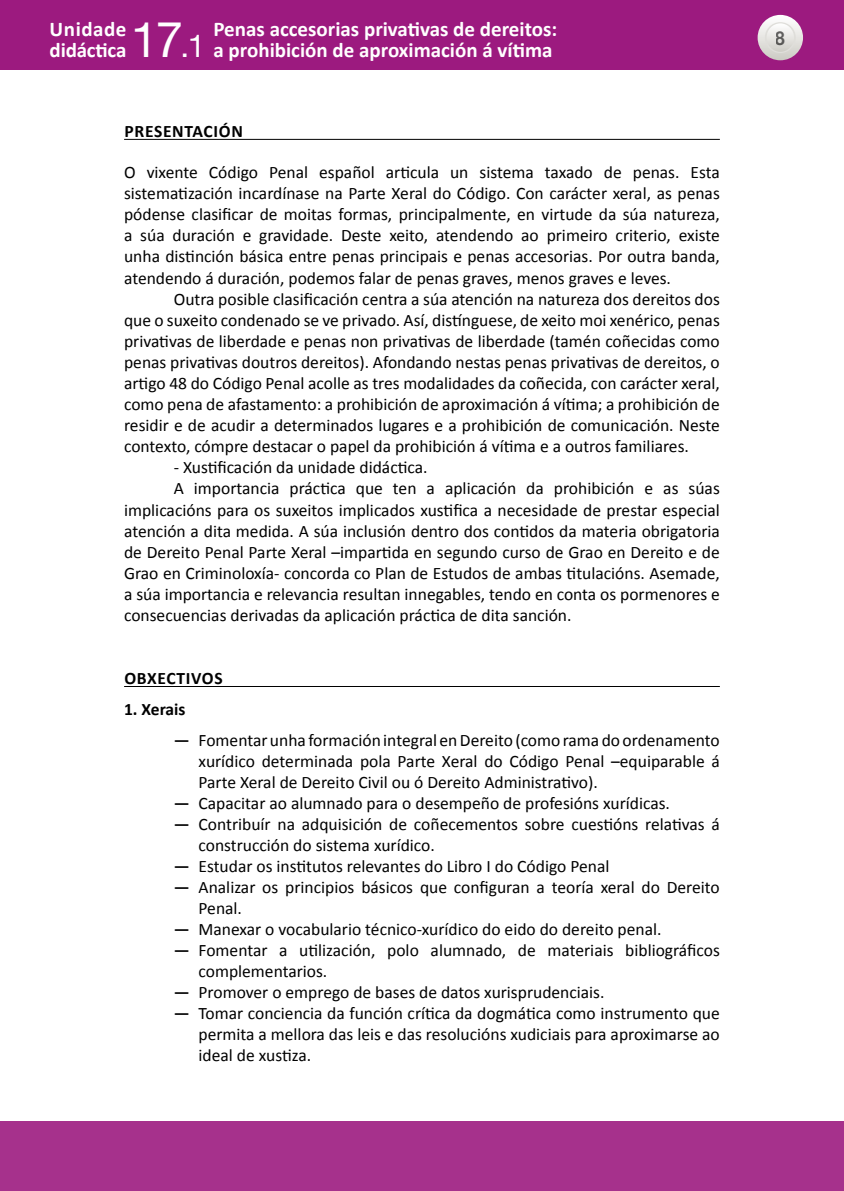
<style>
.page{position:relative;width:844px;height:1191px;background:#fff}
.page>*{position:absolute;margin:0;border:0;box-sizing:border-box;transform-origin:0 0}
.t1{font:49px "Helvetica Neue";color:#fff}
.t2{font:700 21px/21px "Calibri";color:#fff}
.t3{font:700 19.25px "Helvetica Neue";color:#000;scale:.9 1}
.TXTO_CON_SANGRE{font:17.5px/21px "Calibri";color:#000;text-align:justify}
.TEXTO{font:17.5px/21px "Calibri";color:#000}
.TXTO_sin_SANGRE{font:17.5px/21px "Calibri";color:#000;text-align:justify}
._0º_Epigrafe{font:700 17.5px "Calibri";letter-spacing:.04em;color:#000}
._1º_Epigrafe{font:700 17.5px "Calibri";color:#000}
.s1{font-size:31.5px}
.s2{font-weight:700}
</style>
<div class="page">
<div style="left:0;top:0;width:843px;height:69px;background:#9c1a7f"></div>
<svg style="left:757px;top:15px;width:45px;height:45px"></svg>
<svg style="left:765px;top:23px;width:29px;height:29px"></svg>
<div style="left:764px;top:22px;width:31px;height:31px;border:1px solid #dfdeda;border-radius:50%"></div>
<div style="left:0;top:1121px;width:843px;height:70px;background:#a6318c"></div>
<hr style="left:124px;top:139px;width:595px;height:1px;background:#000">
<hr style="left:124px;top:686px;width:595px;height:1px;background:#000">
<p class="t2" style="left:50px;top:19px;width:78px">Unidade didáctica</p>
<h1 class="t1" style="left:131px;top:5px;width:76px">17<span class="s1">.1</span></h1>
<p class="t2" style="left:213px;top:19px;width:345px">Penas accesorias privativas de dereitos: a prohibición de aproximación á vítima</p>
<p class="t3" style="left:775px;top:26px;width:12px">8</p>
<p class="_0º_Epigrafe" style="left:124px;top:120px;width:120px">PRESENTACIÓN</p>
<p class="TXTO_sin_SANGRE" style="left:124px;top:162px;width:597px">O vixente Código Penal español articula un sistema taxado de penas. Esta sistematización incardínase na Parte Xeral do Código. Con carácter xeral, as penas pódense clasificar de moitas formas, principalmente, en virtude da súa natureza, a súa duración e gravidade. Deste xeito, atendendo ao primeiro criterio, existe unha distinción básica entre penas principais e penas accesorias. Por outra banda, atendendo á duración, podemos falar de penas graves, menos graves e leves.</p>
<p class="TXTO_CON_SANGRE" style="left:124px;top:288px;width:597px;text-indent:50px">Outra posible clasificación centra a súa atención na natureza dos dereitos dos que o suxeito condenado se ve privado. Así, distínguese, de xeito moi xenérico, penas privativas de liberdade e penas non privativas de liberdade (tamén coñecidas como penas privativas doutros dereitos). Afondando nestas penas privativas de dereitos, o artigo 48 do Código Penal acolle as tres modalidades da coñecida, con carácter xeral, como pena de afastamento: a prohibición de aproximación á vítima; a prohibición de residir e de acudir a determinados lugares e a prohibición de comunicación. Neste contexto, cómpre destacar o papel da prohibición á vítima e a outros familiares.</p>
<p class="TXTO_CON_SANGRE" style="left:174px;top:457px;width:255px">- Xustificación da unidade didáctica.</p>
<p class="TXTO_CON_SANGRE" style="left:124px;top:478px;width:597px;text-indent:50px">A importancia práctica que ten a aplicación da prohibición e as súas implicacións para os suxeitos implicados xustifica a necesidade de prestar especial atención a dita medida. A súa inclusión dentro dos contidos da materia obrigatoria de Dereito Penal Parte Xeral –impartida en segundo curso de Grao en Dereito e de Grao en Criminoloxía- concorda co Plan de Estudos de ambas titulacións. Asemade, a súa importancia e relevancia resultan innegables, tendo en conta os pormenores e consecuencias derivadas da aplicación práctica de dita sanción.</p>
<p class="_0º_Epigrafe" style="left:124px;top:667px;width:100px">OBXECTIVOS</p>
<p class="_1º_Epigrafe" style="left:124px;top:698px;width:63px">1. Xerais</p>
<p class="TEXTO" style="left:198px;top:730px;width:522px;text-align:justify;text-indent:-25px"><span class="s2">—</span> Fomentar unha formación integral en Dereito (como rama do ordenamento xurídico determinada pola Parte Xeral do Código Penal –equiparable á Parte Xeral de Dereito Civil ou ó Dereito Administrativo).</p>
<p class="TEXTO" style="left:174px;top:793px;width:497px"><span class="s2">—</span> Capacitar ao alumnado para o desempeño de profesións xurídicas.</p>
<p class="TEXTO" style="left:198px;top:814px;width:522px;text-indent:-25px"><span class="s2">—</span> Contribuír na adquisición de coñecementos sobre cuestións relativas á construcción do sistema xurídico.</p>
<p class="TEXTO" style="left:174px;top:856px;width:437px"><span class="s2">—</span> Estudar os institutos relevantes do Libro I do Código Penal</p>
<p class="TEXTO" style="left:198px;top:877px;width:522px;text-indent:-25px"><span class="s2">—</span> Analizar os principios básicos que configuran a teoría xeral do Dereito<br>Penal.</p>
<p class="TEXTO" style="left:174px;top:919px;width:489px"><span class="s2">—</span> Manexar o vocabulario técnico-xurídico do eido do dereito penal.</p>
<p class="TEXTO" style="left:198px;top:940px;width:522px;text-indent:-25px"><span class="s2">—</span> Fomentar a utilización, polo alumnado, de materiais bibliográficos complementarios.</p>
<p class="TEXTO" style="left:174px;top:982px;width:432px"><span class="s2">—</span> Promover o emprego de bases de datos xurisprudenciais.</p>
<p class="TEXTO" style="left:198px;top:1003px;width:522px;text-align:justify;text-indent:-25px"><span class="s2">—</span> Tomar conciencia da función crítica da dogmática como instrumento que permita a mellora das leis e das resolucións xudiciais para aproximarse ao ideal de xustiza.</p>
</div>
